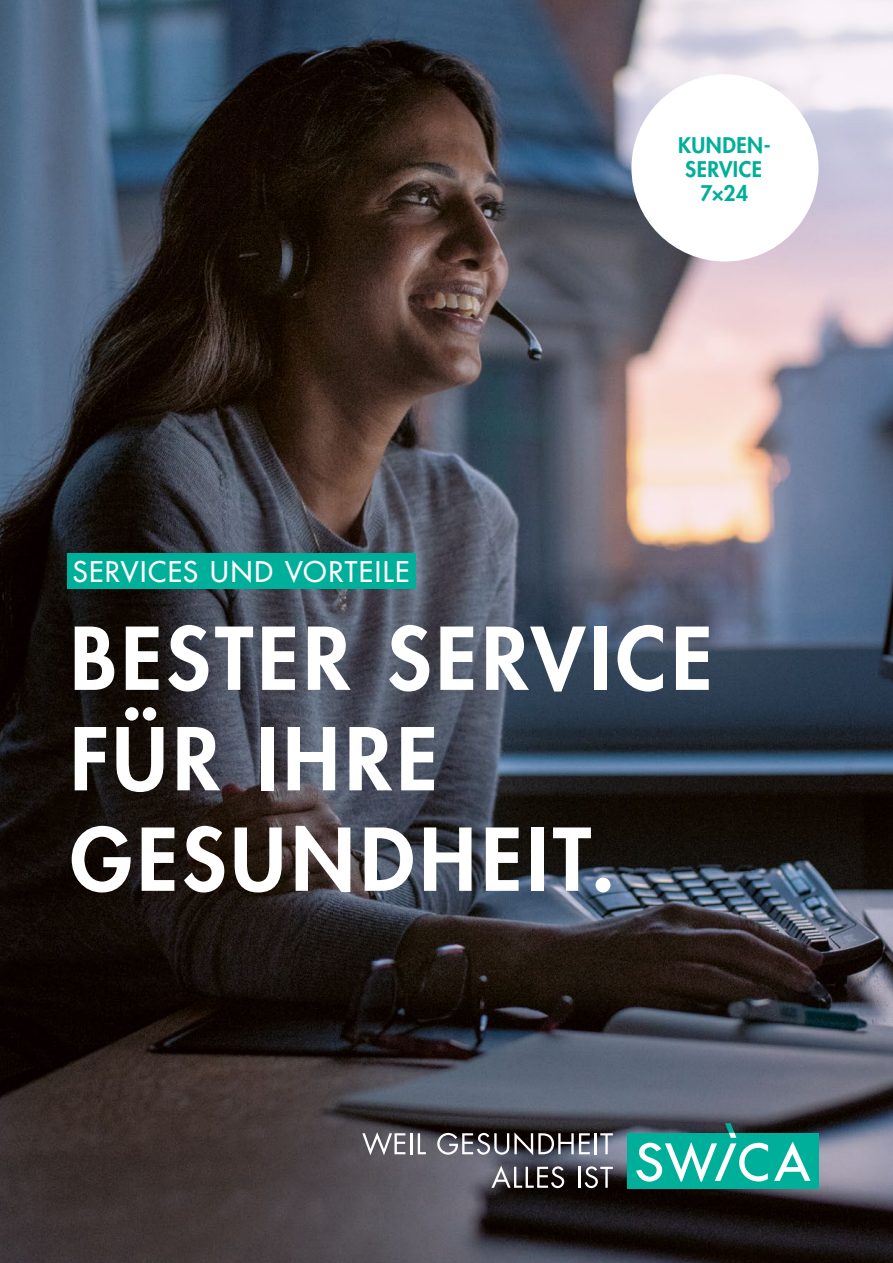
<style>
.page{position:relative;width:893px;height:1263px;background:#fff}
.page>*{position:absolute;margin:0;border:0;box-sizing:border-box;transform-origin:0 0}
.t1{font:800 84px/100.5px "Futura Std";letter-spacing:.055em;color:#fff}
.t2{font:500 27.75px "Futura Std";letter-spacing:.055em;color:#fff}
.t3{font:800 21px/24px "Futura Std";letter-spacing:.02em;color:#00af9a;text-align:center}
</style>
<div class="page">
<img style="left:0;top:0;width:893px;height:1263px">
<div style="left:627px;top:1133px;width:191px;height:55px;background:#00af9a"></div>
<svg style="left:774px;top:1142px;width:36px;height:39px"></svg>
<svg style="left:636px;top:1123px;width:132px;height:59px"></svg>
<svg style="left:362px;top:1132px;width:43px;height:23px"></svg>
<hr style="left:410px;top:1133px;width:3px;height:21px;background:#fff">
<svg style="left:418px;top:1133px;width:8px;height:21px"></svg>
<svg style="left:437px;top:1132px;width:153px;height:23px"></svg>
<hr style="left:595px;top:1133px;width:2px;height:21px;background:#fff">
<svg style="left:600px;top:1133px;width:13px;height:21px"></svg>
<svg style="left:491px;top:1166px;width:73px;height:22px"></svg>
<hr style="left:578px;top:1167px;width:3px;height:21px;background:#fff">
<svg style="left:585px;top:1166px;width:28px;height:22px"></svg>
<div style="left:67px;top:553px;width:349px;height:36px;background:#00af9a"></div>
<div style="left:631px;top:74px;width:187px;height:187px;background:#fff;border-radius:50%"></div>
<p class="t2" style="left:73px;top:554px;width:338px">SERVICES UND VORTEILE</p>
<p class="t3" style="left:678px;top:133px;width:92px">KUNDEN-<br>SERVICE<br>7×24</p>
<p class="t1" style="left:70px;top:609px;width:644px">BESTER SERVICE<br>FÜR IHRE<br>GESUNDHEIT.</p>
</div>
